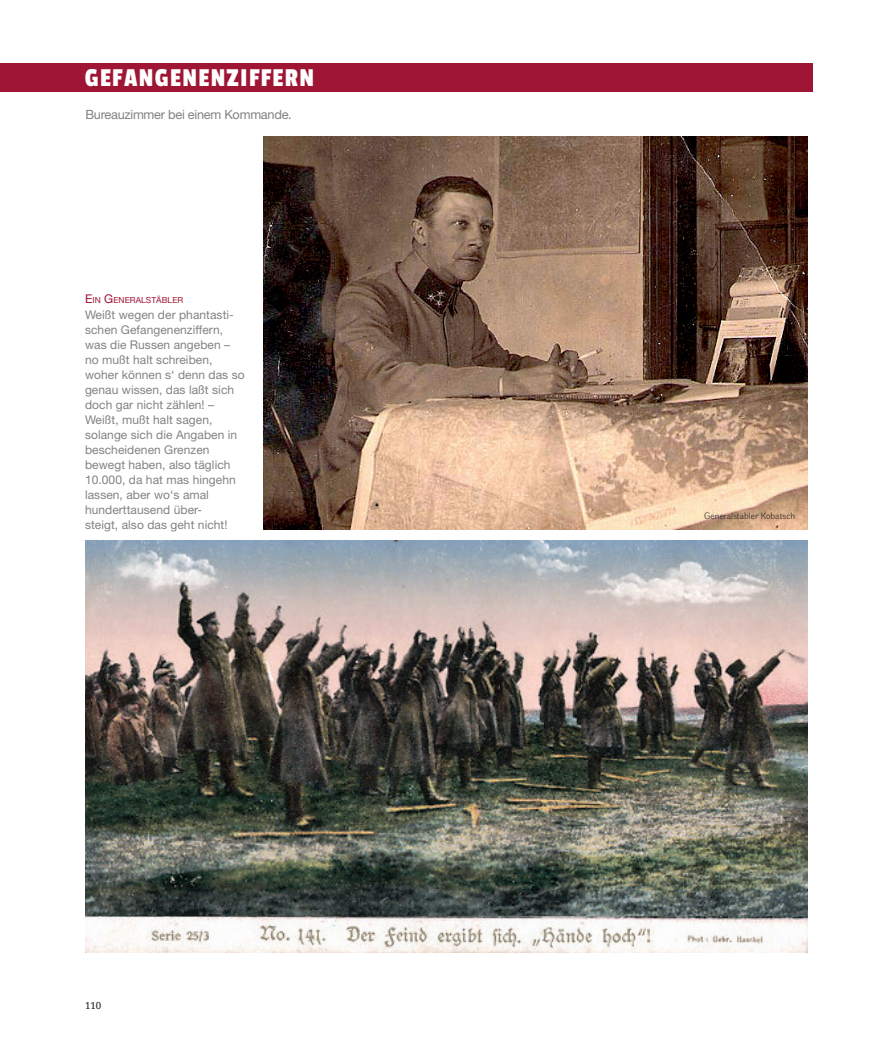
<style>
.page{position:relative;width:893px;height:1063px;background:#fff}
.page>*{position:absolute;margin:0;border:0;box-sizing:border-box;transform-origin:0 0}
.t1{font:27px "Passion One";letter-spacing:.05em;color:#fff}
.t2{font:12.75px "Helvetica Neue";letter-spacing:-.02em;color:#808285}
.t3{font:12px/15px "Helvetica Neue";letter-spacing:.005em;color:#808285}
.t4{font:9.75px "Noto Serif";color:#231f20}
.t5{font:9px "Walbaum Grotesk 32 Pro";letter-spacing:.005em;color:#231f20}
.t6{font:8.4px "Helvetica Neue";letter-spacing:.005em;color:#9e1633}
.s1{font-size:12px}
</style>
<div class="page">
<img style="left:264px;top:136px;width:544px;height:393px">
<img style="left:85px;top:916px;width:723px;height:36px">
<img style="left:85px;top:540px;width:723px;height:376px">
<div style="left:0;top:63px;width:812px;height:29px;background:#9e1633"></div>
<h1 class="t1" style="left:85px;top:63px;width:231px">gefangenenziffern</h1>
<p class="t2" style="left:85px;top:107px;width:208px">Bureauzimmer bei einem Kommande.</p>
<p class="t6" style="left:85px;top:295px;width:100px"><span class="s1">E</span>IN <span class="s1">G</span>ENERALSTÄBLER</p>
<p class="t3" style="left:85px;top:307px;width:161px">Weißt wegen der phantasti&shy;schen Gefangenenziffern, was die Russen angeben – no mußt halt schreiben, woher können s‘ denn das so genau wissen, das laßt sich doch gar nicht zählen! –<br>Weißt, mußt halt sagen, solange sich die Angaben in bescheidenen Grenzen bewegt haben, also täglich<br>10.000, da hat mas hingehn lassen, aber wo‘s amal hunderttausend über-<br>steigt, also das geht nicht!</p>
<p class="t4" style="left:85px;top:998px;width:18px">110</p>
<p class="t5" style="left:704px;top:510px;width:93px">Generalstäbler Kobatsch</p>
</div>
